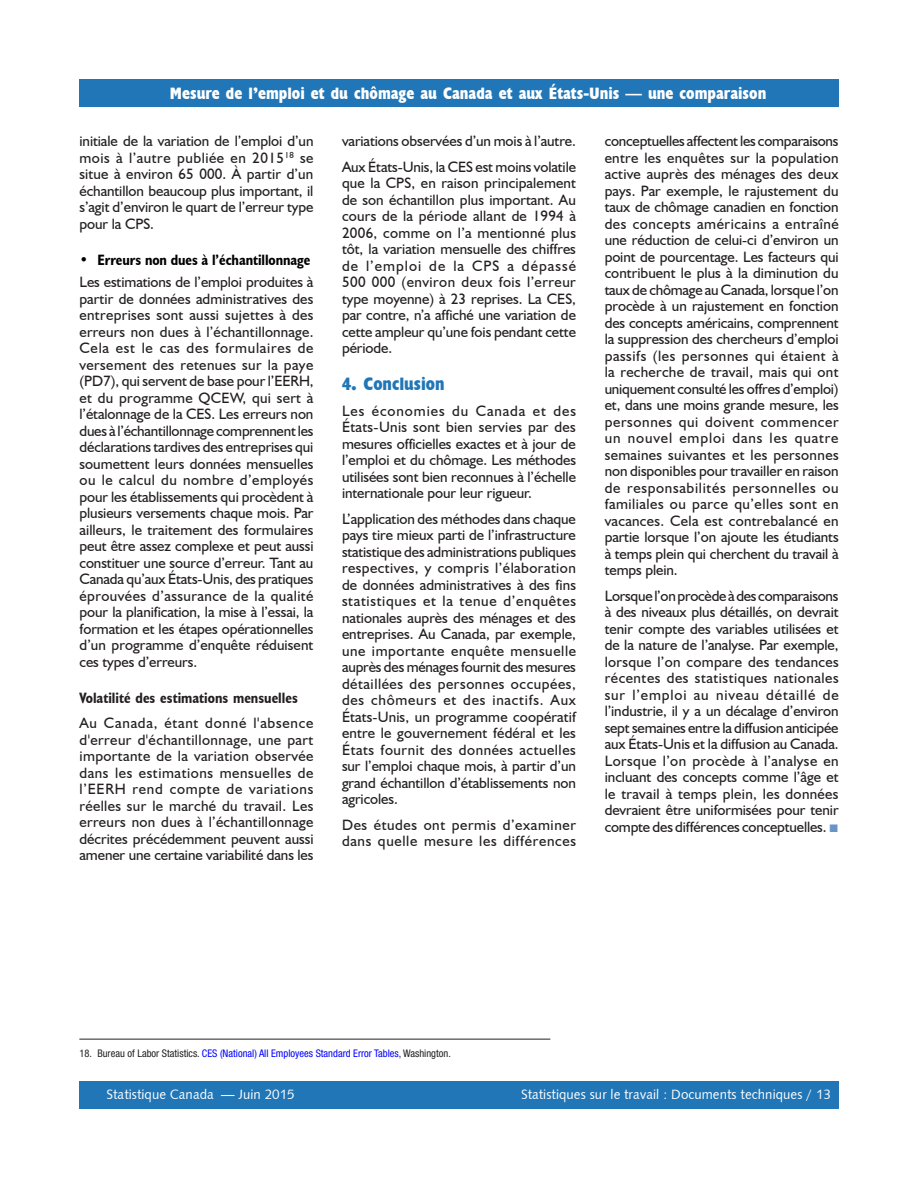
<style>
.page{position:relative;width:918px;height:1188px;background:#fff}
.page>*{position:absolute;margin:0;border:0;box-sizing:border-box;transform-origin:0 0}
.t1{font:700 condensed 18px "Humanist 521 BT Xtra";color:#2076b7}
.t2{font:700 condensed 16.5px "Humanist 521 BT Xtra";color:#fff}
.t3{font:15px/16.5px "Humanist 521 BT";letter-spacing:-.005em;color:#231f20;text-align:justify}
.t4{font:15px/16.5px "Humanist 521 BT";letter-spacing:.045em;color:#231f20}
.t5{font:700 condensed 15px "Humanist 521 BT";color:#231f20}
.t6{font:700 condensed 15px "Humanist 521 BT";letter-spacing:-.005em;color:#000}
.t7{font:13.5px "Humanist 531 BT Roman A";color:#fff}
.t8{font:condensed 10.5px "Helvetica Neue LT Std";color:#00f}
.s1{font-family:"Times New Roman";font-size:16.5px;color:#6994c8}
.s2{color:#231f20}
</style>
<div class="page">
<div style="left:79px;top:1081px;width:759px;height:27px;background:#2076b7"></div>
<div style="left:79px;top:80px;width:759px;height:27px;background:#2076b7"></div>
<hr style="left:79px;top:1039px;width:471px;height:1px;background:#231f20">
<p class="t2" style="left:170px;top:83px;width:598px">Mesure de l’emploi et du chômage au Canada et aux États-Unis — une comparaison</p>
<p class="t3" style="left:80px;top:133px;width:236px">initiale de la variation de l’emploi d’un mois à l’autre publiée en 2015<sup>18</sup> se situe à environ 65 000. À partir d’un échantillon beaucoup plus important, il s’agit d’environ le quart de l’erreur type pour la CPS.</p>
<p class="t6" style="left:80px;top:250px;width:233px">• Erreurs non dues à l’échantillonnage</p>
<p class="t3" style="left:80px;top:274px;width:236px">Les estimations de l’emploi produites à partir de données administratives des entreprises sont aussi sujettes à des erreurs non dues à l’échantillonnage.<br>Cela est le cas des formulaires de versement des retenues sur la paye (PD7), qui servent de base pour l’EERH, et du programme QCEW, qui sert à l’étalonnage de la CES. Les erreurs non dues à l’échantillonnage comprennent les déclarations tardives des entreprises qui soumettent leurs données mensuelles ou le calcul du nombre d’employés pour les établissements qui procèdent à plusieurs versements chaque mois. Par ailleurs, le traitement des formulaires peut être assez complexe et peut aussi constituer une source d’erreur. Tant au Canada qu’aux États-Unis, des pratiques éprouvées d’assurance de la qualité pour la planification, la mise à l’essai, la formation et les étapes opérationnelles d’un programme d’enquête réduisent ces types d’erreurs.</p>
<p class="t5" style="left:80px;top:688px;width:220px">Volatilité des estimations mensuelles</p>
<p class="t3" style="left:80px;top:715px;width:236px">Au Canada, étant donné l'absence d'erreur d'échantillonnage, une part importante de la variation observée dans les estimations mensuelles de l’EERH rend compte de variations réelles sur le marché du travail. Les erreurs non dues à l’échantillonnage décrites précédemment peuvent aussi amener une certaine variabilité dans les</p>
<p class="t3" style="left:342px;top:128px;width:236px;line-height:25.5px">variations observées d’un mois à l’autre.<br>Aux États-Unis, la CES est moins volatile</p>
<p class="t3" style="left:342px;top:175px;width:236px">que la CPS, en raison principalement de son échantillon plus important. Au cours de la période allant de 1994 à 2006, comme on l’a mentionné plus tôt, la variation mensuelle des chiffres de l’emploi de la CPS a dépassé 500 000 (environ deux fois l’erreur type moyenne) à 23 reprises. La CES, par contre, n’a affiché une variation de cette ampleur qu’une fois pendant cette période.</p>
<p class="t1" style="left:342px;top:373px;width:104px">4. Conclusion</p>
<p class="t3" style="left:342px;top:402px;width:236px">Les économies du Canada et des États‑Unis sont bien servies par des mesures officielles exactes et à jour de l’emploi et du chômage. Les méthodes utilisées sont bien reconnues à l’échelle internationale pour leur rigueur.</p>
<p class="t3" style="left:342px;top:510px;width:236px">L’application des méthodes dans chaque pays tire mieux parti de l’infrastructure statistique des administrations publiques respectives, y compris l’élaboration de données administratives à des fins statistiques et la tenue d’enquêtes nationales auprès des ménages et des entreprises. Au Canada, par exemple, une importante enquête mensuelle auprès des ménages fournit des mesures détaillées des personnes occupées, des chômeurs et des inactifs. Aux États-Unis, un programme coopératif entre le gouvernement fédéral et les États fournit des données actuelles sur l’emploi chaque mois, à partir d’un grand échantillon d’établissements non agricoles.</p>
<p class="t4" style="left:342px;top:816px;width:236px">Des études ont permis d’examiner dans quelle mesure les différences</p>
<p class="t3" style="left:605px;top:133px;width:236px">conceptuelles affectent les comparaisons entre les enquêtes sur la population active auprès des ménages des deux pays. Par exemple, le rajustement du taux de chômage canadien en fonction des concepts américains a entraîné une réduction de celui‑ci d’environ un point de pourcentage. Les facteurs qui contribuent le plus à la diminution du taux de chômage au Canada, lorsque l’on procède à un rajustement en fonction des concepts américains, comprennent la suppression des chercheurs d’emploi passifs (les personnes qui étaient à la recherche de travail, mais qui ont uniquement consulté les offres d’emploi) et, dans une moins grande mesure, les personnes qui doivent commencer un nouvel emploi dans les quatre semaines suivantes et les personnes non disponibles pour travailler en raison de responsabilités personnelles ou familiales ou parce qu’elles sont en vacances. Cela est contrebalancé en partie lorsque l’on ajoute les étudiants à temps plein qui cherchent du travail à temps plein.</p>
<p class="t3" style="left:605px;top:587px;width:236px">Lorsque l’on procède à des comparaisons à des niveaux plus détaillés, on devrait tenir compte des variables utilisées et de la nature de l’analyse. Par exemple, lorsque l’on compare des tendances récentes des statistiques nationales sur l’emploi au niveau détaillé de l’industrie, il y a un décalage d’environ sept semaines entre la diffusion anticipée aux États‑Unis et la diffusion au Canada.<br>Lorsque l’on procède à l’analyse en incluant des concepts comme l’âge et le travail à temps plein, les données devraient être uniformisées pour tenir compte des différences conceptuelles. <span class="s1">■</span></p>
<p class="t8" style="left:79px;top:1048px;width:373px"><span class="s2">18. Bureau of Labor Statistics.</span> CES (National) All Employees Standard Error Tables<span class="s2">, Washington.</span></p>
<p class="t7" style="left:107px;top:1086px;width:190px">Statistique Canada — Juin 2015</p>
<p class="t7" style="left:521px;top:1086px;width:312px">Statistiques sur le travail : Documents techniques / 13</p>
</div>
